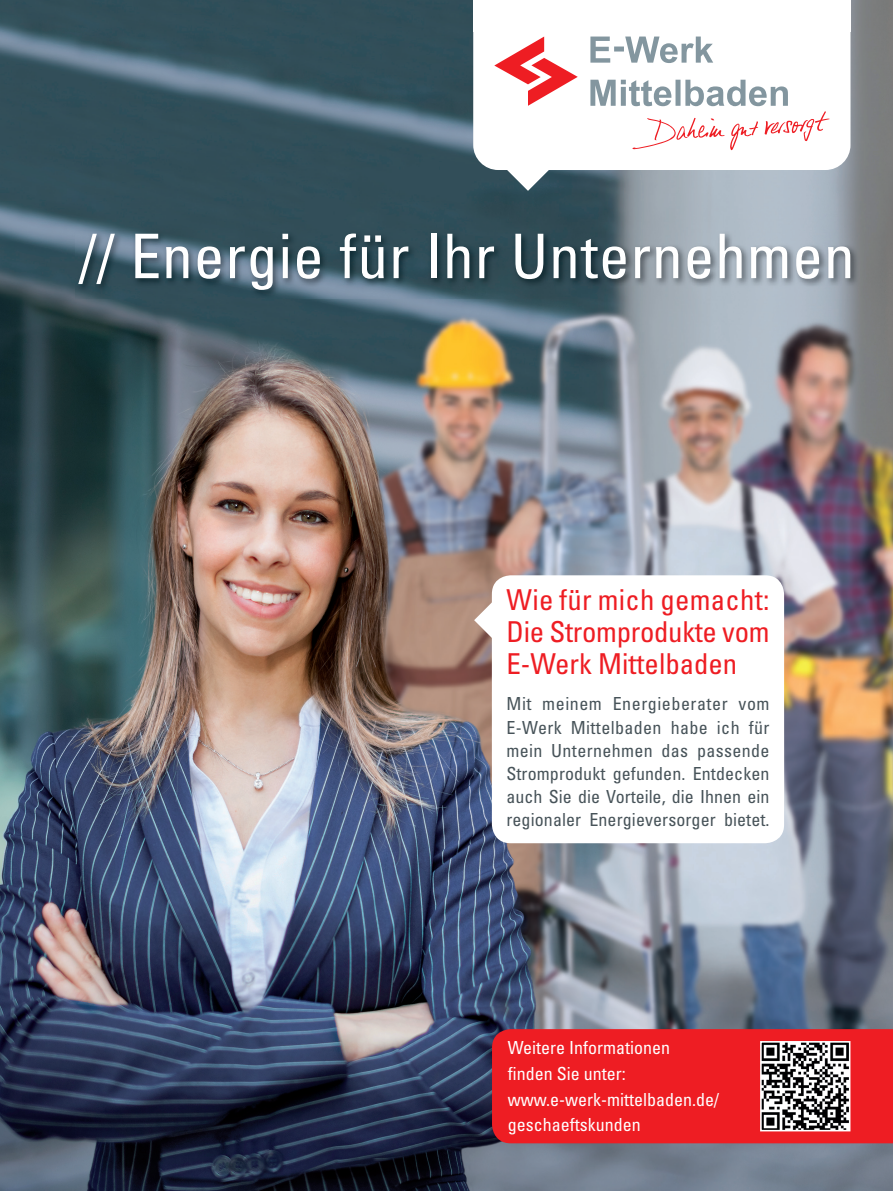
<style>
.page{position:relative;width:893px;height:1191px;background:#fff}
.page>*{position:absolute;margin:0;border:0;box-sizing:border-box;transform-origin:0 0}
.t1{font:condensed 61.5px "Univers";letter-spacing:.015em;color:#fff}
.t2{font:condensed 28.8px/31.8px "Univers";color:#ee1d23;text-align:justify}
.t3{font:condensed 18px/23px "Univers";letter-spacing:.005em;color:#475359;text-align:justify}
.t4{font:condensed 18px/25.8px "Univers";color:#fff}
</style>
<div class="page">
<img style="left:0;top:0;width:893px;height:1191px">
<img style="left:76px;top:230px;width:783px;height:69px">
<div style="left:492px;top:575px;width:292px;height:268px;background:#fff;border-radius:19px"></div>
<svg style="left:474px;top:602px;width:18px;height:36px"></svg>
<div style="left:492px;top:1029px;width:401px;height:114px;background:#ee1d23"></div>
<img style="left:763px;top:1044px;width:84px;height:84px">
<div style="left:760px;top:1041px;width:90px;height:90px;border:2px solid #fff"></div>
<svg style="left:473px;top:0;width:377px;height:170px"></svg>
<svg style="left:507px;top:149px;width:42px;height:42px"></svg>
<svg style="left:494px;top:37px;width:84px;height:69px"></svg>
<svg style="left:590px;top:37px;width:123px;height:26px"></svg>
<svg style="left:590px;top:80px;width:240px;height:70px"></svg>
<h1 class="t1" style="left:80px;top:217px;width:776px">// Energie für Ihr Unternehmen</h1>
<h2 class="t2" style="left:506px;top:584px;width:265px">Wie für mich gemacht:<br>Die Stromprodukte vom E-Werk Mittelbaden</h2>
<p class="t3" style="left:506px;top:692px;width:265px">Mit meinem Energieberater vom E-Werk Mittelbaden habe ich für mein Unternehmen das passende Stromprodukt gefunden. Entdecken auch Sie die Vorteile, die Ihnen ein regionaler Energieversorger bietet.</p>
<p class="t4" style="left:508px;top:1034px;width:213px">Weitere Informationen finden Sie unter: www.e-werk-mittelbaden.de/ geschaeftskunden</p>
</div>
